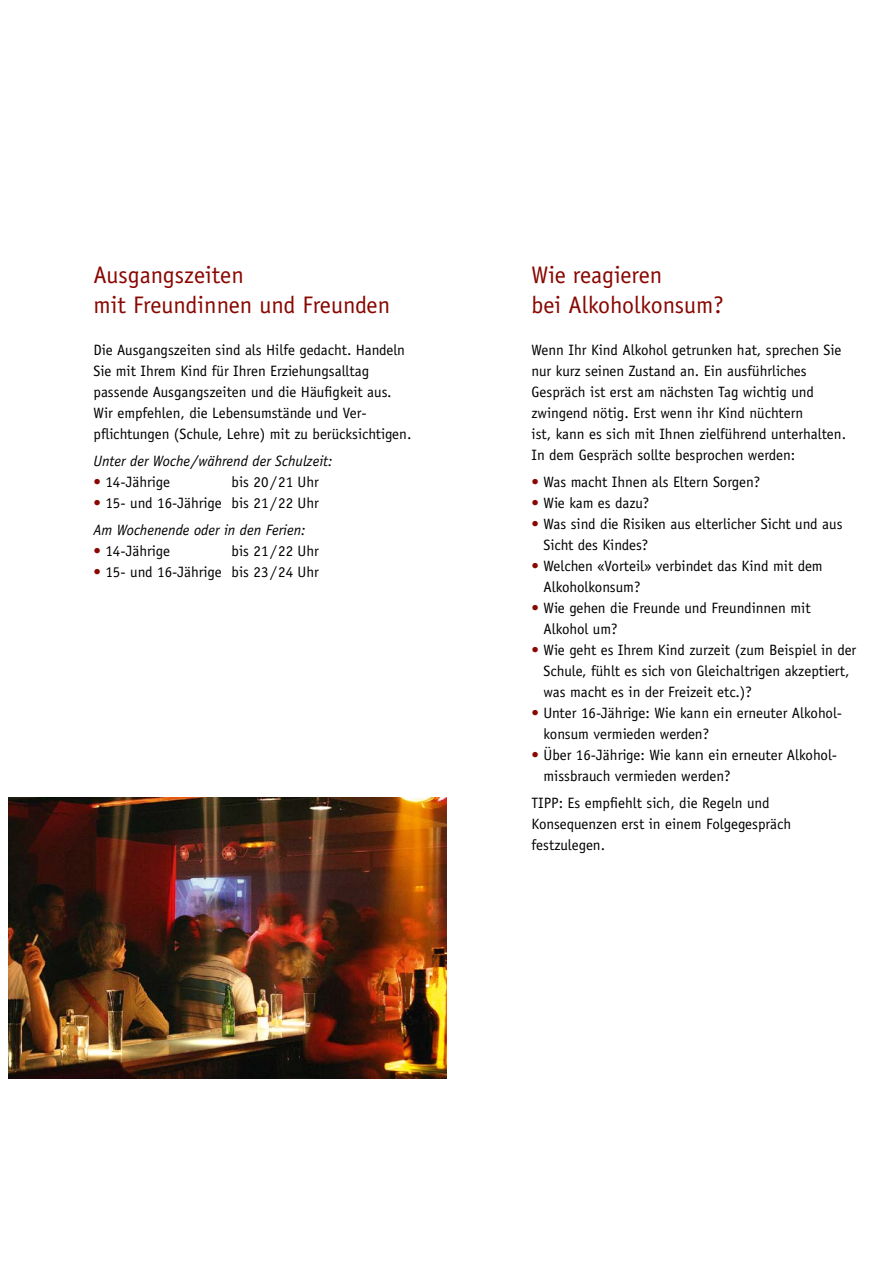
<style>
.page{position:relative;width:893px;height:1263px;background:#fff}
.page>*{position:absolute;margin:0;border:0;box-sizing:border-box;transform-origin:0 0}
.t1{font:24px/30px "Officina Sans";color:#890700}
.t2{font:15px/21px "Officina Sans";color:#000}
.t3{font:italic 15px/27px "Officina Sans";color:#000}
.s1{color:#890700}
.s2{font-style:normal;color:#890700}
.s3{font-style:normal}
</style>
<div class="page">
<img style="left:9px;top:797px;width:437px;height:281px">
<h1 class="t1" style="left:94px;top:260px;width:298px">Ausgangszeiten<br>mit Freundinnen und Freunden</h1>
<p class="t2" style="left:94px;top:340px;width:319px">Die Ausgangszeiten sind als Hilfe gedacht. Handeln Sie mit Ihrem Kind für Ihren Erziehungsalltag passende Ausgangszeiten und die Häufigkeit aus.<br>Wir empfehlen, die Lebensumstände und Ver&shy;pflichtungen (Schule, Lehre) mit zu berücksichtigen.</p>
<p class="t3" style="left:94px;top:448px;width:241px">Unter der Woche/während der Schulzeit:</p>
<p class="t2" style="left:94px;top:472px;width:78px"><span class="s1">•</span> 14-Jährige</p>
<p class="t2" style="left:232px;top:472px;width:89px">bis 20/21 Uhr</p>
<p class="t3" style="left:94px;top:490px;width:227px"><span class="s2">•</span> <span class="s3">15- und 16-Jährige bis 21/22 Uhr<br></span>Am Wochenende oder in den Ferien:</p>
<p class="t2" style="left:94px;top:541px;width:78px"><span class="s1">•</span> 14-Jährige</p>
<p class="t2" style="left:232px;top:541px;width:89px">bis 21/22 Uhr</p>
<p class="t2" style="left:94px;top:562px;width:227px"><span class="s1">•</span> 15- und 16-Jährige bis 23/24 Uhr</p>
<h1 class="t1" style="left:531px;top:260px;width:194px">Wie reagieren<br>bei Alkohol konsum?</h1>
<p class="t2" style="left:531px;top:340px;width:316px">Wenn Ihr Kind Alkohol getrunken hat, sprechen Sie nur kurz seinen Zustand an. Ein ausführliches Gespräch ist erst am nächsten Tag wichtig und zwingend nötig. Erst wenn ihr Kind nüchtern<br>ist, kann es sich mit Ihnen zielführend unterhalten.<br>In dem Gespräch sollte besprochen werden:</p>
<p class="t2" style="left:531px;top:472px;width:230px"><span class="s1">•</span> Was macht Ihnen als Eltern Sorgen?</p>
<p class="t2" style="left:531px;top:493px;width:119px"><span class="s1">•</span> Wie kam es dazu?</p>
<p class="t2" style="left:543px;top:514px;width:301px;text-indent:-12px"><span class="s1">•</span> Was sind die Risiken aus elterlicher Sicht und aus<br>Sicht des Kindes?</p>
<p class="t2" style="left:543px;top:556px;width:281px;text-indent:-12px"><span class="s1">•</span> Welchen «Vorteil» verbindet das Kind mit dem<br>Alkoholkonsum?</p>
<p class="t2" style="left:543px;top:598px;width:269px;text-indent:-12px"><span class="s1">•</span> Wie gehen die Freunde und Freundinnen mit<br>Alkohol um?</p>
<p class="t2" style="left:543px;top:640px;width:314px;text-indent:-12px"><span class="s1">•</span> Wie geht es Ihrem Kind zurzeit (zum Beispiel in der<br>Schule, fühlt es sich von Gleichaltrigen akzeptiert, was macht es in der Freizeit etc.)?</p>
<p class="t2" style="left:543px;top:703px;width:300px;text-indent:-12px"><span class="s1">•</span> Unter 16-Jährige: Wie kann ein erneuter Alkohol&shy;konsum vermieden werden?</p>
<p class="t2" style="left:543px;top:745px;width:295px;text-indent:-12px"><span class="s1">•</span> Über 16-Jährige: Wie kann ein erneuter Alkohol&shy;missbrauch vermieden werden?</p>
<p class="t2" style="left:531px;top:793px;width:261px">TIPP: Es empfiehlt sich, die Regeln und<br>Konsequenzen erst in einem Folgegespräch festzulegen.</p>
</div>
